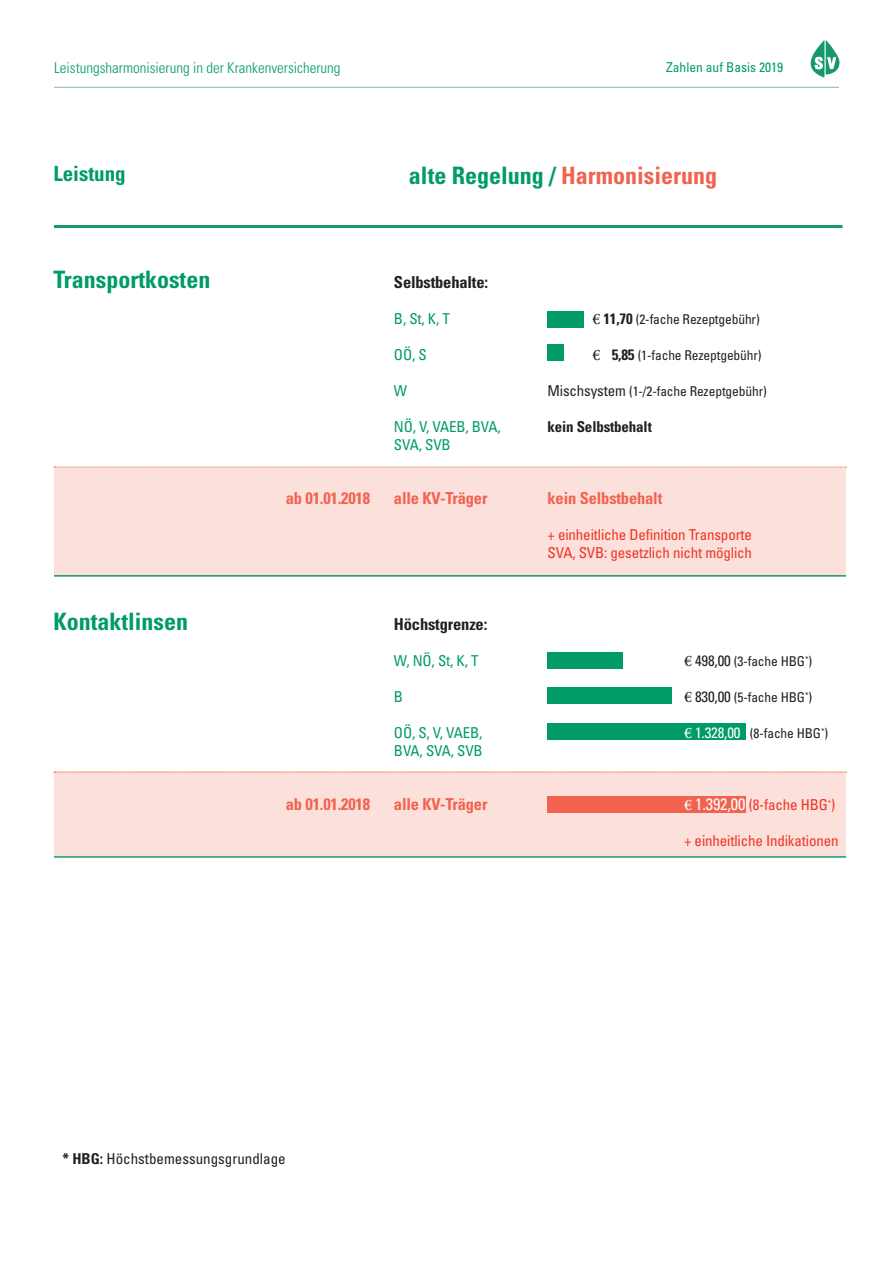
<style>
.page{position:relative;width:893px;height:1263px;background:#fff}
.page>*{position:absolute;margin:0;border:0;box-sizing:border-box;transform-origin:0 0}
.t1{font:700 condensed 24px "Univers";color:#009b69}
.t2{font:700 condensed 24px "Univers";color:#f1634f}
.t3{font:22.5px "Adobe Arabic";color:#231f20}
.t4{font:22.5px "Adobe Arabic";color:#fff}
.t5{font:700 condensed 21px "Univers";color:#009b69}
.t6{font:700 condensed 16.5px "Univers";letter-spacing:-.01em;color:#f1634f}
.t7{font:700 condensed 16.5px "Univers";letter-spacing:-.01em;color:#231f20}
.t8{font:condensed 15px/18px "Univers";letter-spacing:-.01em;color:#ef3522}
.t9{font:condensed 15px/18px "Univers";letter-spacing:-.01em;color:#009b69}
.t10{font:condensed 15px "Univers";color:#231f20}
.t11{font:300 condensed 15px "Univers";color:#009b69}
.t12{font:700 condensed 15px "Univers";letter-spacing:-.01em;color:#231f20}
.t13{font:condensed 15px "Univers";color:#fff}
.t14{font:condensed 13.5px "Univers";letter-spacing:-.01em;color:#231f20}
.t15{font:condensed 13.5px "Univers";color:#009b69}
.t16{font:condensed 7.8px "Univers";color:#231f20}
.t17{font:condensed 7.8px "Univers";color:#ef3522}
.s1{color:#009b69}
.s2{font-size:16.5px;color:#fff}
.s3{font-weight:700}
</style>
<div class="page">
<hr style="left:54px;top:87px;width:785px;height:1px;background:#84b9aa">
<svg style="left:811px;top:40px;width:29px;height:38px"></svg>
<hr style="left:54px;top:225px;width:788px;height:3px;background:#15986a">
<div style="left:54px;top:467px;width:791px;height:109px;background:#fce0dc"></div>
<div style="left:54px;top:772px;width:791px;height:84px;background:#fce0dc"></div>
<hr style="left:54px;top:575px;width:792px;height:2px;background:#15986a">
<hr style="left:54px;top:856px;width:792px;height:2px;background:#15986a">
<svg style="left:54px;top:467px;width:792px;height:1px"></svg>
<svg style="left:54px;top:772px;width:792px;height:1px"></svg>
<div style="left:548px;top:652px;width:74px;height:17px;background:#009b69"></div>
<div style="left:548px;top:311px;width:36px;height:17px;background:#009b69"></div>
<div style="left:548px;top:345px;width:16px;height:16px;background:#009b69"></div>
<div style="left:548px;top:687px;width:124px;height:17px;background:#009b69"></div>
<div style="left:548px;top:723px;width:198px;height:17px;background:#009b69"></div>
<div style="left:548px;top:796px;width:198px;height:17px;background:#f1634f"></div>
<p class="t11" style="left:54px;top:59px;width:288px">Leistungsharmonisierung in der Krankenversicherung</p>
<p class="t15" style="left:666px;top:59px;width:118px">Zahlen auf Basis 2019</p>
<h3 class="t5" style="left:53px;top:161px;width:74px">Leistung</h3>
<h1 class="t2" style="left:409px;top:160px;width:309px"><span class="s1">alte Regelung /</span> Harmonisierung</h1>
<h1 class="t1" style="left:53px;top:265px;width:158px">Transportkosten</h1>
<p class="t7" style="left:394px;top:272px;width:96px">Selbstbehalte:</p>
<p class="t9" style="left:394px;top:309px;width:57px">B , S t T,K,</p>
<p class="t9" style="left:394px;top:345px;width:34px">OÖ S,</p>
<p class="t9" style="left:394px;top:381px;width:15px">W</p>
<p class="t9" style="left:394px;top:417px;width:108px">NÖ ,V, VAEB, BVA,<br>SVA, SVB</p>
<p class="t12" style="left:603px;top:309px;width:31px">11,70</p>
<p class="t14" style="left:636px;top:311px;width:125px">(2-fache Rezeptgebühr(</p>
<h2 class="t3" style="left:592px;top:303px;width:9px">€</h2>
<h2 class="t3" style="left:592px;top:339px;width:9px">€</h2>
<p class="t12" style="left:612px;top:345px;width:24px">5,85</p>
<p class="t14" style="left:638px;top:347px;width:125px">(1-fache Rezeptgebühr(</p>
<p class="t10" style="left:548px;top:381px;width:80px">Mischsystem</p>
<p class="t12" style="left:548px;top:417px;width:106px">kein Selbstbehalt</p>
<p class="t14" style="left:629px;top:383px;width:139px">(1-/2-fache Rezeptgebühr(</p>
<p class="t6" style="left:286px;top:488px;width:86px">ab 01.01.2018</p>
<p class="t6" style="left:394px;top:488px;width:95px">alle KV-Träger</p>
<p class="t6" style="left:548px;top:488px;width:116px">kein Selbstbehalt</p>
<p class="t8" style="left:548px;top:525px;width:206px">+ einheitliche Definition Transporte<br>SVA, SVB: gesetzlich nicht möglich</p>
<h1 class="t1" style="left:53px;top:607px;width:136px">Kontaktlinsen</h1>
<p class="t7" style="left:394px;top:614px;width:95px">Höchstgrenze:</p>
<p class="t9" style="left:394px;top:651px;width:86px">W , N Ö , S t T,K,</p>
<p class="t9" style="left:394px;top:687px;width:11px">B</p>
<p class="t9" style="left:394px;top:723px;width:90px">OÖ ,V,S, VAEB,<br>BVA, SVA, SVB</p>
<p class="t10" style="left:695px;top:651px;width:37px">498,00</p>
<p class="t16" style="left:805px;top:654px;width:5px">*</p>
<p class="t14" style="left:734px;top:653px;width:80px">(3-fache HBG (</p>
<h2 class="t3" style="left:684px;top:645px;width:9px">€</h2>
<p class="t10" style="left:695px;top:687px;width:37px">830,00</p>
<p class="t16" style="left:805px;top:690px;width:5px">*</p>
<p class="t14" style="left:734px;top:689px;width:80px">(5-fache HBG (</p>
<h2 class="t3" style="left:684px;top:681px;width:9px">€</h2>
<p class="t13" style="left:695px;top:723px;width:47px">1.328,00</p>
<h2 class="t4" style="left:684px;top:717px;width:9px">€</h2>
<p class="t16" style="left:821px;top:726px;width:5px">*</p>
<p class="t14" style="left:750px;top:725px;width:80px">(8-fache HBG (</p>
<p class="t6" style="left:286px;top:794px;width:86px">ab 01.01.2018</p>
<p class="t6" style="left:394px;top:794px;width:95px">alle KV-Träger</p>
<p class="t8" style="left:695px;top:795px;width:142px"><span class="s2">1.392,00</span> (8-fache HBG (</p>
<p class="t17" style="left:828px;top:798px;width:5px">*</p>
<h2 class="t4" style="left:684px;top:789px;width:9px">€</h2>
<p class="t8" style="left:684px;top:831px;width:156px">+ einheitliche Indikationen</p>
<p class="t10" style="left:62px;top:1149px;width:225px"><span class="s3">* HBG:</span> Höchstbemessungsgrundlage</p>
</div>
